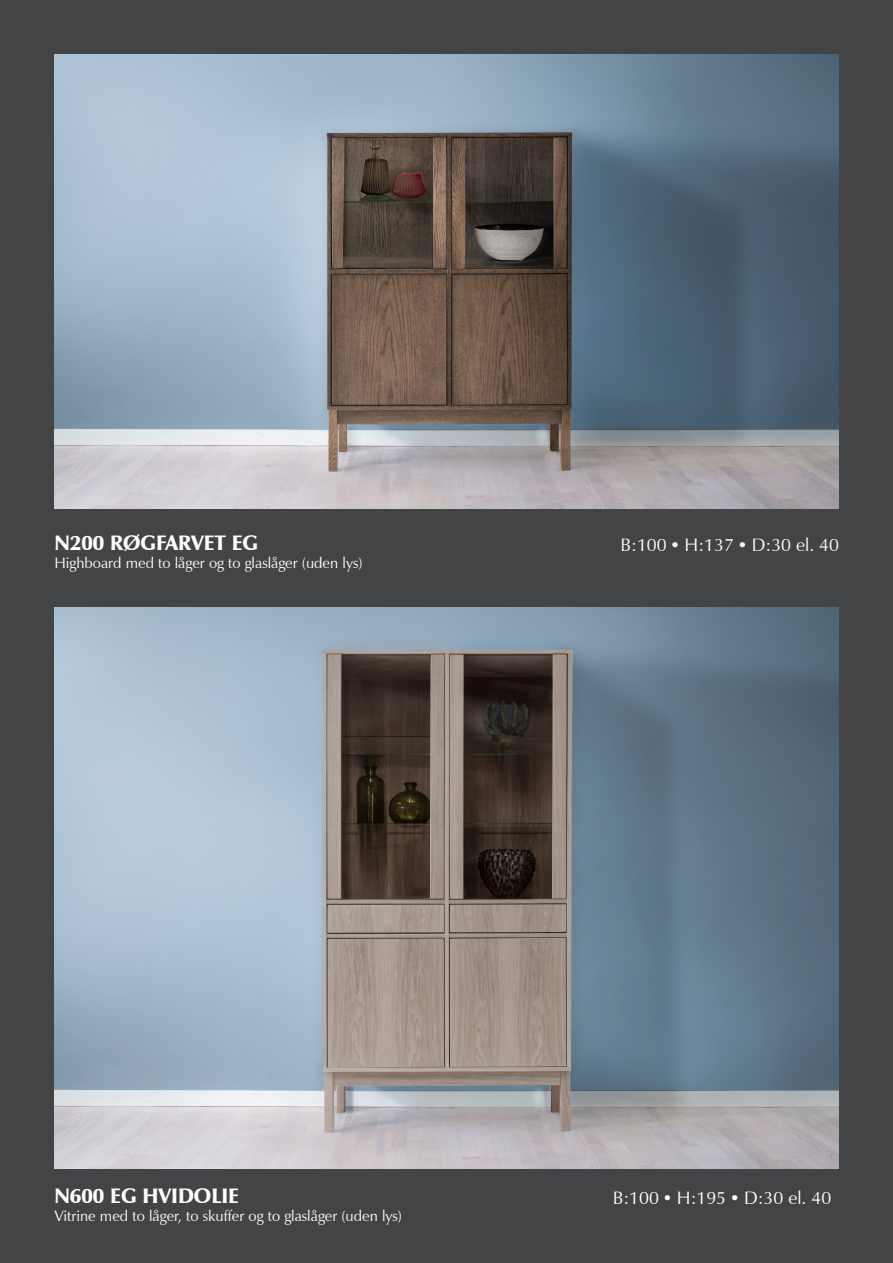
<style>
.page{position:relative;width:893px;height:1263px;background:#434445}
.page>*{position:absolute;margin:0;border:0;box-sizing:border-box;transform-origin:0 0}
.t1{font:900 21px "Zapf Humanist 601 BT";color:#fff}
.t2{font:18px "Zapf Humanist 601 BT";color:#fff}
.t3{font:15px "Zapf Humanist 601 BT";color:#fff}
</style>
<div class="page">
<img style="left:54px;top:54px;width:785px;height:454px">
<img style="left:54px;top:607px;width:785px;height:561px">
<p class="t1" style="left:54px;top:529px;width:205px">N200 RØGFARVET EG</p>
<p class="t3" style="left:54px;top:553px;width:310px">Highboard med to låger og to glaslåger (uden lys)</p>
<p class="t2" style="left:620px;top:533px;width:220px">B:100 ● H:137 ● D:30 el. 40</p>
<p class="t1" style="left:54px;top:1182px;width:186px">N600 EG HVIDOLIE</p>
<p class="t3" style="left:54px;top:1206px;width:349px">Vitrine med to låger, to skuffer og to glaslåger (uden lys)</p>
<p class="t2" style="left:613px;top:1186px;width:220px">B:100 ● H:195 ● D:30 el. 40</p>
</div>
